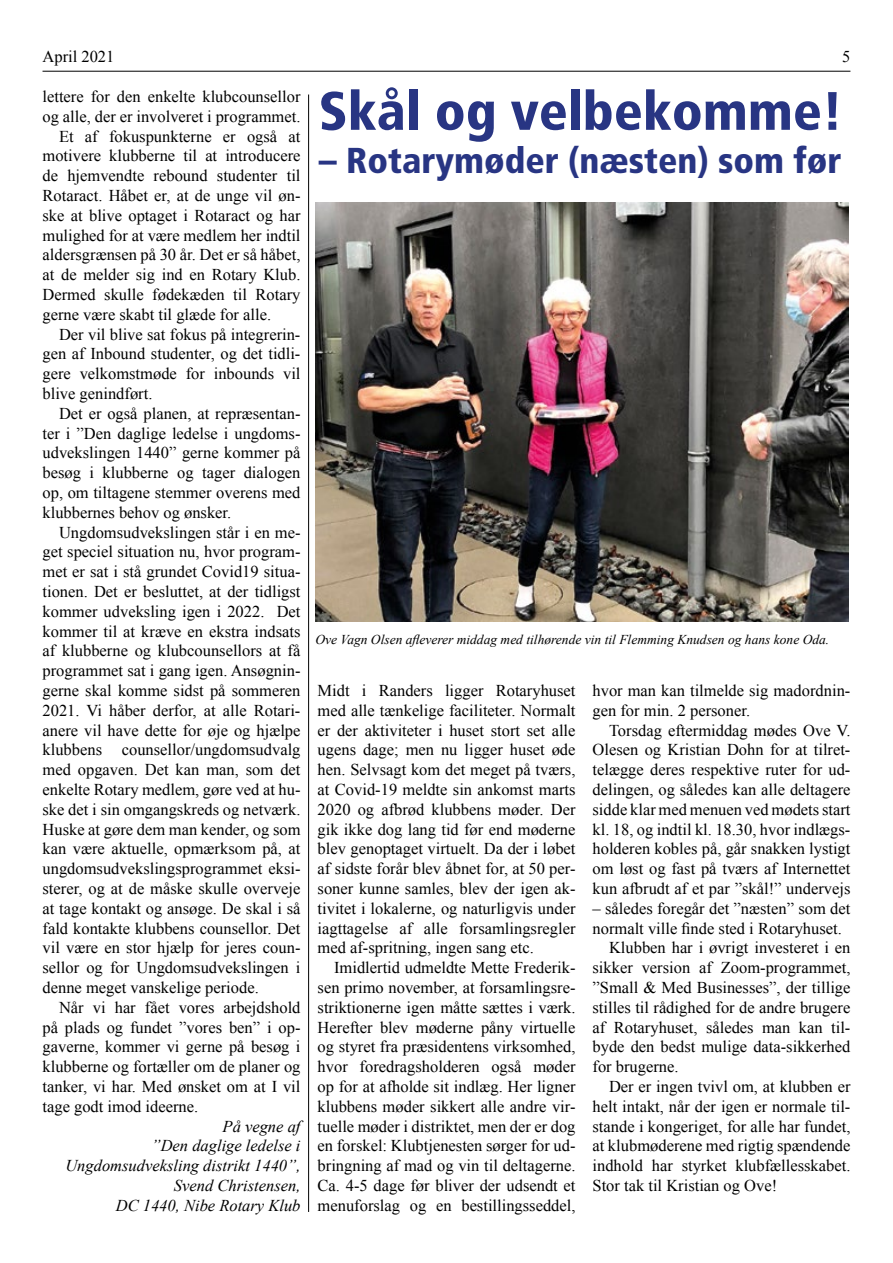
<style>
.page{position:relative;width:893px;height:1263px;background:#fff}
.page>*{position:absolute;margin:0;border:0;box-sizing:border-box;transform-origin:0 0}
.t1{font:900 condensed 54px "Frutiger";color:#283583}
.t2{font:900 condensed 36px "Frutiger";color:#283583}
.t3{font:16.5px/19.8px "Times New Roman";color:#000;text-align:justify}
.t4{font:italic 16.5px/19.8px "Times New Roman";color:#000;text-align:right}
.t5{font:italic 13.5px "Times New Roman";color:#000}
</style>
<div class="page">
<hr style="left:43px;top:71px;width:807px;height:1px;background:#000">
<img style="left:316px;top:203px;width:533px;height:418px">
<hr style="left:308px;top:95px;width:1px;height:1117px;background:#000">
<p class="t3" style="left:43px;top:47px;width:73px">April 2021</p>
<p class="t3" style="left:842px;top:47px;width:10px">5</p>
<h1 class="t1" style="left:319px;top:79px;width:526px">Skål og velbekomme!</h1>
<h2 class="t2" style="left:319px;top:139px;width:524px">– Rotarymøder (næsten) som før</h2>
<p class="t3" style="left:43px;top:86px;width:259px">lettere for den enkelte klubcounsellor</p>
<p class="t3" style="left:43px;top:106px;width:259px">og alle, der er involveret i programmet.</p>
<p class="t3" style="left:59px;top:126px;width:243px">Et af fokuspunkterne er også at</p>
<p class="t3" style="left:43px;top:146px;width:259px">motivere klubberne til at introducere</p>
<p class="t3" style="left:43px;top:165px;width:259px">de hjemvendte rebound studenter til</p>
<p class="t3" style="left:43px;top:185px;width:259px">Rotaract. Håbet er, at de unge vil øn-</p>
<p class="t3" style="left:43px;top:205px;width:259px">ske at blive optaget i Rotaract og har</p>
<p class="t3" style="left:43px;top:225px;width:259px">mulighed for at være medlem her indtil</p>
<p class="t3" style="left:43px;top:245px;width:259px">aldersgrænsen på 30 år. Det er så håbet,</p>
<p class="t3" style="left:43px;top:264px;width:259px">at de melder sig ind en Rotary Klub.</p>
<p class="t3" style="left:43px;top:284px;width:259px">Dermed skulle fødekæden til Rotary</p>
<p class="t3" style="left:43px;top:304px;width:230px">gerne være skabt til glæde for alle.</p>
<p class="t3" style="left:59px;top:324px;width:243px">Der vil blive sat fokus på integrerin-</p>
<p class="t3" style="left:43px;top:344px;width:259px">gen af Inbound studenter, og det tidli-</p>
<p class="t3" style="left:43px;top:363px;width:259px">gere velkomstmøde for inbounds vil</p>
<p class="t3" style="left:43px;top:383px;width:111px">blive genindført.</p>
<p class="t3" style="left:59px;top:403px;width:243px">Det er også planen, at repræsentan-</p>
<p class="t3" style="left:43px;top:423px;width:259px">ter i ”Den daglige ledelse i ungdoms-</p>
<p class="t3" style="left:43px;top:443px;width:259px">udvekslingen 1440” gerne kommer på</p>
<p class="t3" style="left:43px;top:462px;width:259px">besøg i klubberne og tager dialogen</p>
<p class="t3" style="left:43px;top:482px;width:259px">op, om tiltagene stemmer overens med</p>
<p class="t3" style="left:43px;top:502px;width:190px">klubbernes behov og ønsker.</p>
<p class="t3" style="left:59px;top:522px;width:243px">Ungdomsudvekslingen står i en me-</p>
<p class="t3" style="left:43px;top:542px;width:259px">get speciel situation nu, hvor program-</p>
<p class="t3" style="left:43px;top:561px;width:259px">met er sat i stå grundet Covid19 situa-</p>
<p class="t3" style="left:43px;top:581px;width:259px">tionen. Det er besluttet, at der tidligst</p>
<p class="t3" style="left:43px;top:601px;width:259px">kommer udveksling igen i 2022. Det</p>
<p class="t3" style="left:43px;top:621px;width:259px">kommer til at kræve en ekstra indsats</p>
<p class="t3" style="left:43px;top:641px;width:259px">af klubberne og klubcounsellors at få</p>
<p class="t3" style="left:43px;top:660px;width:259px">programmet sat i gang igen. Ansøgnin-</p>
<p class="t3" style="left:43px;top:680px;width:259px">gerne skal komme sidst på sommeren</p>
<p class="t3" style="left:43px;top:700px;width:259px">2021. Vi håber derfor, at alle Rotari-</p>
<p class="t3" style="left:43px;top:720px;width:259px">anere vil have dette for øje og hjælpe</p>
<p class="t3" style="left:43px;top:740px;width:259px">klubbens counsellor/ungdomsudvalg</p>
<p class="t3" style="left:43px;top:759px;width:259px">med opgaven. Det kan man, som det</p>
<p class="t3" style="left:43px;top:779px;width:259px">enkelte Rotary medlem, gøre ved at hu-</p>
<p class="t3" style="left:43px;top:799px;width:259px">ske det i sin omgangskreds og netværk.</p>
<p class="t3" style="left:43px;top:819px;width:259px">Huske at gøre dem man kender, og som</p>
<p class="t3" style="left:43px;top:839px;width:259px">kan være aktuelle, opmærksom på, at</p>
<p class="t3" style="left:43px;top:858px;width:259px">ungdomsudvekslingsprogrammet eksi-</p>
<p class="t3" style="left:43px;top:878px;width:259px">sterer, og at de måske skulle overveje</p>
<p class="t3" style="left:43px;top:898px;width:259px">at tage kontakt og ansøge. De skal i så</p>
<p class="t3" style="left:43px;top:918px;width:259px">fald kontakte klubbens counsellor. Det</p>
<p class="t3" style="left:43px;top:938px;width:259px">vil være en stor hjælp for jeres coun-</p>
<p class="t3" style="left:43px;top:957px;width:259px">sellor og for Ungdomsudvekslingen i</p>
<p class="t3" style="left:43px;top:977px;width:218px">denne meget vanskelige periode.</p>
<p class="t3" style="left:59px;top:997px;width:243px">Når vi har fået vores arbejdshold</p>
<p class="t3" style="left:43px;top:1017px;width:259px">på plads og fundet ”vores ben” i op-</p>
<p class="t3" style="left:43px;top:1037px;width:259px">gaverne, kommer vi gerne på besøg i</p>
<p class="t3" style="left:43px;top:1056px;width:259px">klubberne og fortæller om de planer og</p>
<p class="t3" style="left:43px;top:1076px;width:259px">tanker, vi har. Med ønsket om at I vil</p>
<p class="t3" style="left:43px;top:1096px;width:157px">tage godt imod ideerne.</p>
<p class="t4" style="left:65px;top:1116px;width:237px">På vegne af<br>”Den daglige ledelse i<br>Ungdomsudveksling distrikt 1440”,<br>Svend Christensen,<br>DC 1440, Nibe Rotary Klub</p>
<p class="t5" style="left:315px;top:630px;width:515px">Ove Vagn Olsen afleverer middag med tilhørende vin til Flemming Knudsen og hans kone Oda.</p>
<p class="t3" style="left:318px;top:680px;width:259px">Midt i Randers ligger Rotaryhuset med alle tænkelige faciliteter. Normalt er der aktiviteter i huset stort set alle ugens dage; men nu ligger huset øde hen. Selvsagt kom det meget på tværs, at Covid-19 meldte sin ankomst marts 2020 og afbrød klubbens møder. Der gik ikke dog lang tid før end møderne blev genoptaget virtuelt. Da der i løbet af sidste forår blev åbnet for, at 50 per&shy;soner kunne samles, blev der igen ak&shy;tivitet i lokalerne, og naturligvis under iagttagelse af alle forsamlingsregler med af-spritning, ingen sang etc.</p>
<p class="t3" style="left:318px;top:957px;width:259px;text-indent:16px">Imidlertid udmeldte Mette Frederik&shy;sen primo november, at forsamlingsre&shy;striktionerne igen måtte sættes i værk.<br>Herefter blev møderne påny virtuelle og styret fra præsidentens virksomhed, hvor foredragsholderen også møder op for at afholde sit indlæg. Her ligner klubbens møder sikkert alle andre vir&shy;tuelle møder i distriktet, men der er dog en forskel: Klubtjenesten sørger for ud&shy;bringning af mad og vin til deltagerne.<br>Ca. 4-5 dage før bliver der udsendt et menuforslag og en bestillingsseddel,</p>
<p class="t3" style="left:592px;top:680px;width:259px">hvor man kan tilmelde sig madordnin&shy;gen for min. 2 personer.</p>
<p class="t3" style="left:592px;top:720px;width:259px;text-indent:16px">Torsdag eftermiddag mødes Ove V.<br>Olesen og Kristian Dohn for at tilret&shy;telægge deres respektive ruter for ud&shy;delingen, og således kan alle deltagere sidde klar med menuen ved mødets start kl. 18, og indtil kl. 18.30, hvor indlægs&shy;holderen kobles på, går snakken lystigt om løst og fast på tværs af Internettet kun afbrudt af et par ”skål!” undervejs</p>
<p class="t3" style="left:592px;top:898px;width:259px">– således foregår det ”næsten” som det</p>
<p class="t3" style="left:592px;top:918px;width:251px">normalt ville finde sted i Rotaryhuset.</p>
<p class="t3" style="left:609px;top:938px;width:243px">Klubben har i øvrigt investeret i en</p>
<p class="t3" style="left:592px;top:957px;width:259px">sikker version af Zoom-programmet,</p>
<p class="t3" style="left:592px;top:977px;width:259px">”Small &amp; Med Businesses”, der tillige</p>
<p class="t3" style="left:592px;top:997px;width:259px">stilles til rådighed for de andre brugere</p>
<p class="t3" style="left:592px;top:1017px;width:259px">af Rotaryhuset, således man kan til-</p>
<p class="t3" style="left:592px;top:1037px;width:259px">byde den bedst mulige data-sikkerhed</p>
<p class="t3" style="left:592px;top:1056px;width:88px">for brugerne.</p>
<p class="t3" style="left:609px;top:1076px;width:243px">Der er ingen tvivl om, at klubben er</p>
<p class="t3" style="left:592px;top:1096px;width:259px">helt intakt, når der igen er normale til-</p>
<p class="t3" style="left:592px;top:1116px;width:259px">stande i kongeriget, for alle har fundet,</p>
<p class="t3" style="left:592px;top:1136px;width:259px">at klubmøderene med rigtig spændende</p>
<p class="t3" style="left:592px;top:1155px;width:259px">indhold har styrket klubfællesskabet.</p>
<p class="t3" style="left:592px;top:1175px;width:186px">Stor tak til Kristian og Ove!</p>
</div>
